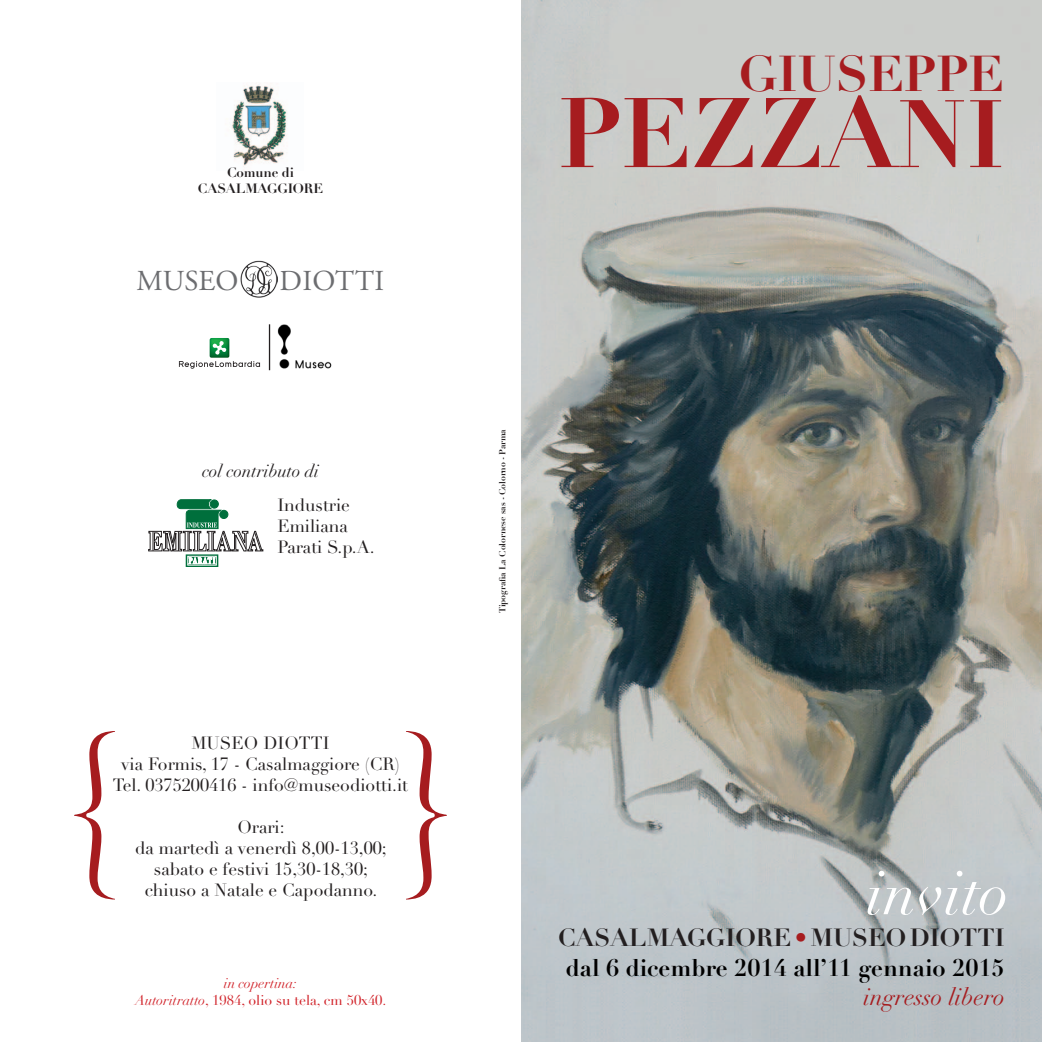
<style>
.page{position:relative;width:1042px;height:1042px;background:#fff}
.page>*{position:absolute;margin:0;border:0;box-sizing:border-box;transform-origin:0 0}
.t1{font:700 96.95px "Didot LH";color:#a61c1f}
.t2{font:61.07px "Didot LH Italic Os F";color:#fff}
.t3{font:700 49.52px "Didot LH";color:#a61c1f}
.t4{font:28.88px "Adobe Garamond Pro";letter-spacing:.005em;color:#6c6d70}
.t5{font:700 24.5px "Didot LH";color:#231f20}
.t6{font:700 23.62px "Didot LH";color:#000}
.t7{font:23.62px "Didot LH Italic Os F";color:#a61c1f}
.t8{font:17.5px/21px "Didot LH";color:#231f20;text-align:center}
.t9{font:italic 17.5px "Didot LH";color:#231f20}
.t10{font:14px/16.8px "Didot LH";color:#d1232a;text-align:center}
.t11{font:700 13.3px "Didot LH";letter-spacing:-.01em;color:#231f20}
.t12{font:700 8.75px "Didot LH";letter-spacing:-.01em;color:#231f20}
.s1{font-style:italic}
.s2{font-size:93.98px}
.s3{color:#a61c1f}
</style>
<div class="page">
<img style="left:521px;top:0;width:521px;height:1042px">
<svg style="left:74px;top:731px;width:373px;height:169px"></svg>
<img style="left:240px;top:260px;width:37px;height:38px">
<div style="left:186px;top:555px;width:32px;height:11px;border:1px solid #006f3c"></div>
<div style="left:187px;top:556px;width:30px;height:9px;border:1px solid #fff"></div>
<svg style="left:189px;top:557px;width:26px;height:7px"></svg>
<svg style="left:148px;top:499px;width:115px;height:52px"></svg>
<img style="left:210px;top:338px;width:19px;height:20px">
<svg style="left:212px;top:341px;width:14px;height:14px"></svg>
<svg style="left:179px;top:361px;width:81px;height:8px"></svg>
<img style="left:268px;top:324px;width:64px;height:47px">
<img style="left:232px;top:85px;width:55px;height:82px">
<p class="t11" style="left:227px;top:164px;width:68px">Comune di</p>
<p class="t11" style="left:198px;top:180px;width:21px">Casalmaggiore</p>
<h3 class="t4" style="left:136px;top:263px;width:103px">MUSEO</h3>
<h3 class="t4" style="left:279px;top:263px;width:106px">diotti</h3>
<p class="t9" style="left:202px;top:461px;width:118px">col contributo di</p>
<p class="t8" style="left:277px;top:495px;width:99px;text-align:left">Industrie<br>Emiliana<br>Parati S.p.A.</p>
<p class="t8" style="left:113px;top:733px;width:297px">Museo Diotti<br>via Formis, 17 - Casalmaggiore (CR)<br>Tel. 0375200416 - info@museodiotti.it</p>
<p class="t8" style="left:135px;top:817px;width:253px">Orari:<br>da martedì a venerdì 8,00-13,00; sabato e festivi 15,30-18,30; chiuso a Natale e Capodanno.</p>
<p class="t10" style="left:135px;top:975px;width:253px"><span class="s1">in copertina:<br>Autoritratto</span>, 1984, olio su tela, cm 50x40.</p>
<h3 class="t3" style="left:739px;top:43px;width:34px">giuseppe</h3>
<h1 class="t1" style="left:558px;top:73px;width:439px">pezza<span class="s2">ni</span></h1>
<p class="t12" style="left:497px;top:613px;width:185px;rotate:-90deg">Tipografia La Colornese sas - Colorno - Parma</p>
<h2 class="t2" style="left:866px;top:856px;width:144px">invito</h2>
<h3 class="t5" style="left:558px;top:922px;width:448px">CASALMAGGIORE <span class="s3">•</span> MUSEO DIOTTI</h3>
<h3 class="t6" style="left:566px;top:953px;width:440px">dal 6 dicembre 2014 all’11 gennaio 2015</h3>
<h3 class="t7" style="left:863px;top:982px;width:143px">ingresso libero</h3>
</div>
